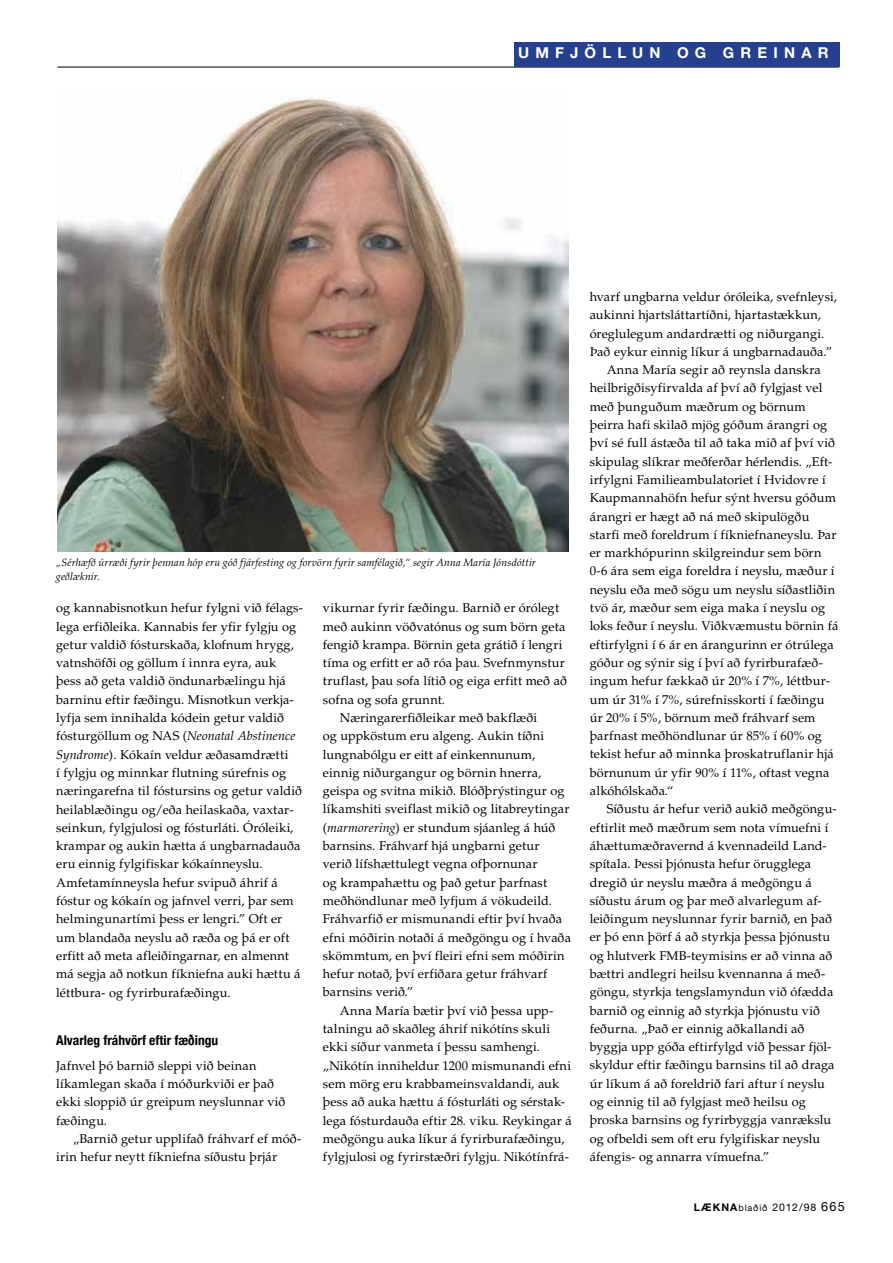
<style>
.page{position:relative;width:893px;height:1263px;background:#fff}
.page>*{position:absolute;margin:0;border:0;box-sizing:border-box;transform-origin:0 0}
.t1{font:700 15px "Helvetica Neue";letter-spacing:.41em;color:#fff}
.t2{font:700 condensed 13.5px "Helvetica Neue";color:#000}
.t3{font:12.75px/18.3px "Palatino";letter-spacing:.01em;color:#000}
.t4{font:italic 10.5px/13.5px "Palatino";letter-spacing:.015em;color:#000}
.t5{font:10.5px "Helvetica Neue";letter-spacing:.07em;color:#000}
.s1{font-style:italic}
.s2{font-weight:700}
.s3{font-size:9px}
.s4{font-size:12.75px}
</style>
<div class="page">
<img style="left:57px;top:89px;width:512px;height:462px">
<hr style="left:57px;top:67px;width:782px;height:1px;background:#000">
<div style="left:514px;top:42px;width:325px;height:25px;background:#25408f"></div>
<p class="t1" style="left:518px;top:43px;width:137px">UMFJÖLL UN</p>
<p class="t1" style="left:677px;top:43px;width:110px">OG GREINA</p>
<p class="t1" style="left:818px;top:43px;width:12px">R</p>
<p class="t4" style="left:56px;top:556px;width:482px">„Sérhæfð úrræði fyrir þennan hóp eru góð fjárfesting og forvörn fyrir samfélagið,“ segir Anna María Jónsdóttir geðlæknir.</p>
<p class="t3" style="left:56px;top:599px;width:248px">og kannabisnotkun hefur fylgni við félags&shy;lega erfiðleika. Kannabis fer yfir fylgju og getur valdið fósturskaða, klofnum hrygg, vatnshöfði og göllum í innra eyra, auk þess að geta valdið öndunarbælingu hjá barninu eftir fæðingu. Misnotkun verkja&shy;lyfja sem innihalda kódein getur valdið fósturgöllum og NAS (<span class="s1">Neonatal Abstinence Syndrome</span>). Kókaín veldur æðasamdrætti<br>í fylgju og minnkar flutning súrefnis og næringarefna til fóstursins og getur valdið heilablæðingu og/eða heilaskaða, vaxtar&shy;seinkun, fylgjulosi og fósturláti. Óróleiki, krampar og aukin hætta á ungbarnadauða eru einnig fylgifiskar kókaínneyslu.<br>Amfetamínneysla hefur svipuð áhrif á fóstur og kókaín og jafnvel verri, þar sem helmingunartími þess er lengri.” Oft er um blandaða neyslu að ræða og þá er oft erfitt að meta afleiðingarnar, en almennt má segja að notkun fíkniefna auki hættu á léttbura- og fyrirburafæðingu.</p>
<p class="t2" style="left:56px;top:1032px;width:164px">Alvarleg fráhvörf eftir fæðingu</p>
<p class="t3" style="left:56px;top:1056px;width:231px">Jafnvel þó barnið sleppi við beinan líkamlegan skaða í móðurkviði er það ekki sloppið úr greipum neyslunnar við fæðingu.</p>
<p class="t3" style="left:56px;top:1130px;width:247px;text-indent:17px">„Barnið getur upplifað fráhvarf ef móð&shy;irin hefur neytt fíkniefna síðustu þrjár</p>
<p class="t3" style="left:323px;top:599px;width:238px">vikurnar fyrir fæðingu. Barnið er órólegt</p>
<p class="t3" style="left:323px;top:617px;width:244px">með aukinn vöðvatónus og sum börn geta</p>
<p class="t3" style="left:323px;top:635px;width:241px">fengið krampa. Börnin geta grátið í lengri</p>
<p class="t3" style="left:323px;top:654px;width:243px">tíma og erfitt er að róa þau. Svefnmynstur</p>
<p class="t3" style="left:323px;top:672px;width:246px">truflast, þau sofa lítið og eiga erfitt með að</p>
<p class="t3" style="left:323px;top:690px;width:124px">sofna og sofa grunnt.</p>
<p class="t3" style="left:340px;top:709px;width:199px">Næringarerfiðleikar með bakflæði</p>
<p class="t3" style="left:323px;top:727px;width:223px">og uppköstum eru algeng. Aukin tíðni</p>
<p class="t3" style="left:323px;top:745px;width:214px">lungnabólgu er eitt af einkennunum,</p>
<p class="t3" style="left:323px;top:764px;width:220px">einnig niðurgangur og börnin hnerra,</p>
<p class="t3" style="left:323px;top:782px;width:243px">geispa og svitna mikið. Blóðþrýstingur og</p>
<p class="t3" style="left:323px;top:800px;width:248px">líkamshiti sveiflast mikið og litabreytingar</p>
<p class="t3" style="left:323px;top:818px;width:234px">(<span class="s1">marmorering</span>) er stundum sjáanleg á húð</p>
<p class="t3" style="left:323px;top:837px;width:218px">barnsins. Fráhvarf hjá ungbarni getur</p>
<p class="t3" style="left:323px;top:855px;width:216px">verið lífshættulegt vegna ofþornunar</p>
<p class="t3" style="left:323px;top:873px;width:226px">og krampahættu og það getur þarfnast</p>
<p class="t3" style="left:323px;top:892px;width:231px">meðhöndlunar með lyfjum á vökudeild.</p>
<p class="t3" style="left:323px;top:910px;width:241px">Fráhvarfið er mismunandi eftir því hvaða</p>
<p class="t3" style="left:323px;top:928px;width:250px">efni móðirin notaði á meðgöngu og í hvaða</p>
<p class="t3" style="left:323px;top:947px;width:243px">skömmtum, en því fleiri efni sem móðirin</p>
<p class="t3" style="left:323px;top:965px;width:226px">hefur notað, því erfiðara getur fráhvarf</p>
<p class="t3" style="left:323px;top:983px;width:92px">barnsins verið.”</p>
<p class="t3" style="left:340px;top:1001px;width:215px">Anna María bætir því við þessa upp-</p>
<p class="t3" style="left:323px;top:1020px;width:229px">talningu að skaðleg áhrif nikótíns skuli</p>
<p class="t3" style="left:323px;top:1038px;width:219px">ekki síður vanmeta í þessu samhengi.</p>
<p class="t3" style="left:323px;top:1056px;width:250px">„Nikótín inniheldur 1200 mismunandi efni</p>
<p class="t3" style="left:323px;top:1075px;width:238px">sem mörg eru krabbameinsvaldandi, auk</p>
<p class="t3" style="left:323px;top:1093px;width:243px">þess að auka hættu á fósturláti og sérstak-</p>
<p class="t3" style="left:323px;top:1111px;width:250px">lega fósturdauða eftir 28. viku. Reykingar á</p>
<p class="t3" style="left:323px;top:1129px;width:243px">meðgöngu auka líkur á fyrirburafæðingu,</p>
<p class="t3" style="left:323px;top:1148px;width:247px">fylgjulosi og fyrirstæðri fylgju. Nikótínfrá-</p>
<p class="t3" style="left:590px;top:288px;width:249px">hvarf ungbarna veldur óróleika, svefnleysi,</p>
<p class="t3" style="left:590px;top:306px;width:233px">aukinni hjartsláttartíðni, hjartastækkun,</p>
<p class="t3" style="left:590px;top:324px;width:236px">óreglulegum andardrætti og niðurgangi.</p>
<p class="t3" style="left:590px;top:343px;width:244px">Það eykur einnig líkur á ungbarnadauða.”</p>
<p class="t3" style="left:607px;top:361px;width:216px">Anna María segir að reynsla danskra</p>
<p class="t3" style="left:590px;top:379px;width:234px">heilbrigðisyfirvalda af því að fylgjast vel</p>
<p class="t3" style="left:590px;top:397px;width:218px">með þunguðum mæðrum og börnum</p>
<p class="t3" style="left:590px;top:416px;width:239px">þeirra hafi skilað mjög góðum árangri og</p>
<p class="t3" style="left:590px;top:434px;width:247px">því sé full ástæða til að taka mið af því við</p>
<p class="t3" style="left:590px;top:452px;width:244px">skipulag slíkrar meðferðar hérlendis. „Eft-</p>
<p class="t3" style="left:590px;top:471px;width:238px">irfylgni Familieambulatoriet í Hvidovre í</p>
<p class="t3" style="left:590px;top:489px;width:248px">Kaupmannahöfn hefur sýnt hversu góðum</p>
<p class="t3" style="left:590px;top:507px;width:221px">árangri er hægt að ná með skipulögðu</p>
<p class="t3" style="left:590px;top:526px;width:248px">starfi með foreldrum í fíkniefnaneyslu. Þar</p>
<p class="t3" style="left:590px;top:544px;width:233px">er markhópurinn skilgreindur sem börn</p>
<p class="t3" style="left:590px;top:562px;width:246px">0-6 ára sem eiga foreldra í neyslu, mæður í</p>
<p class="t3" style="left:590px;top:580px;width:247px">neyslu eða með sögu um neyslu síðastliðin</p>
<p class="t3" style="left:590px;top:599px;width:237px">tvö ár, mæður sem eiga maka í neyslu og</p>
<p class="t3" style="left:590px;top:617px;width:250px">loks feður í neyslu. Viðkvæmustu börnin fá</p>
<p class="t3" style="left:590px;top:635px;width:246px">eftirfylgni í 6 ár en árangurinn er ótrúlega</p>
<p class="t3" style="left:590px;top:654px;width:235px">góður og sýnir sig í því að fyrirburafæð-</p>
<p class="t3" style="left:590px;top:672px;width:242px">ingum hefur fækkað úr 20% í 7%, léttbur-</p>
<p class="t3" style="left:590px;top:690px;width:236px">um úr 31% í 7%, súrefnisskorti í fæðingu</p>
<p class="t3" style="left:590px;top:708px;width:227px">úr 20% í 5%, börnum með fráhvarf sem</p>
<p class="t3" style="left:590px;top:727px;width:234px">þarfnast meðhöndlunar úr 85% í 60% og</p>
<p class="t3" style="left:590px;top:745px;width:246px">tekist hefur að minnka þroskatruflanir hjá</p>
<p class="t3" style="left:590px;top:763px;width:241px">börnunum úr yfir 90% í 11%, oftast vegna</p>
<p class="t3" style="left:590px;top:782px;width:85px">alkóhólskaða.“</p>
<p class="t3" style="left:607px;top:800px;width:231px">Síðustu ár hefur verið aukið meðgöngu-</p>
<p class="t3" style="left:590px;top:818px;width:240px">eftirlit með mæðrum sem nota vímuefni í</p>
<p class="t3" style="left:590px;top:837px;width:238px">áhættumæðravernd á kvennadeild Land-</p>
<p class="t3" style="left:590px;top:855px;width:223px">spítala. Þessi þjónusta hefur örugglega</p>
<p class="t3" style="left:590px;top:873px;width:224px">dregið úr neyslu mæðra á meðgöngu á</p>
<p class="t3" style="left:590px;top:891px;width:233px">síðustu árum og þar með alvarlegum af-</p>
<p class="t3" style="left:590px;top:910px;width:244px">leiðingum neyslunnar fyrir barnið, en það</p>
<p class="t3" style="left:590px;top:928px;width:242px">er þó enn þörf á að styrkja þessa þjónustu</p>
<p class="t3" style="left:590px;top:946px;width:244px">og hlutverk FMB-teymisins er að vinna að</p>
<p class="t3" style="left:590px;top:965px;width:237px">bættri andlegri heilsu kvennanna á með-</p>
<p class="t3" style="left:590px;top:983px;width:245px">göngu, styrkja tengslamyndun við ófædda</p>
<p class="t3" style="left:590px;top:1001px;width:232px">barnið og einnig að styrkja þjónustu við</p>
<p class="t3" style="left:590px;top:1020px;width:216px">feðurna. „Það er einnig aðkallandi að</p>
<p class="t3" style="left:590px;top:1038px;width:243px">byggja upp góða eftirfylgd við þessar fjöl-</p>
<p class="t3" style="left:590px;top:1056px;width:246px">skyldur eftir fæðingu barnsins til að draga</p>
<p class="t3" style="left:590px;top:1074px;width:236px">úr líkum á að foreldrið fari aftur í neyslu</p>
<p class="t3" style="left:590px;top:1093px;width:218px">og einnig til að fylgjast með heilsu og</p>
<p class="t3" style="left:590px;top:1111px;width:243px">þroska barnsins og fyrirbyggja vanrækslu</p>
<p class="t3" style="left:590px;top:1129px;width:232px">og ofbeldi sem oft eru fylgifiskar neyslu</p>
<p class="t3" style="left:590px;top:1148px;width:181px">áfengis- og annarra vímuefna.”</p>
<p class="t5" style="left:694px;top:1201px;width:153px"><span class="s2">LÆKNA</span><span class="s3">blaðið</span> 2012/98 <span class="s4">665</span></p>
</div>
